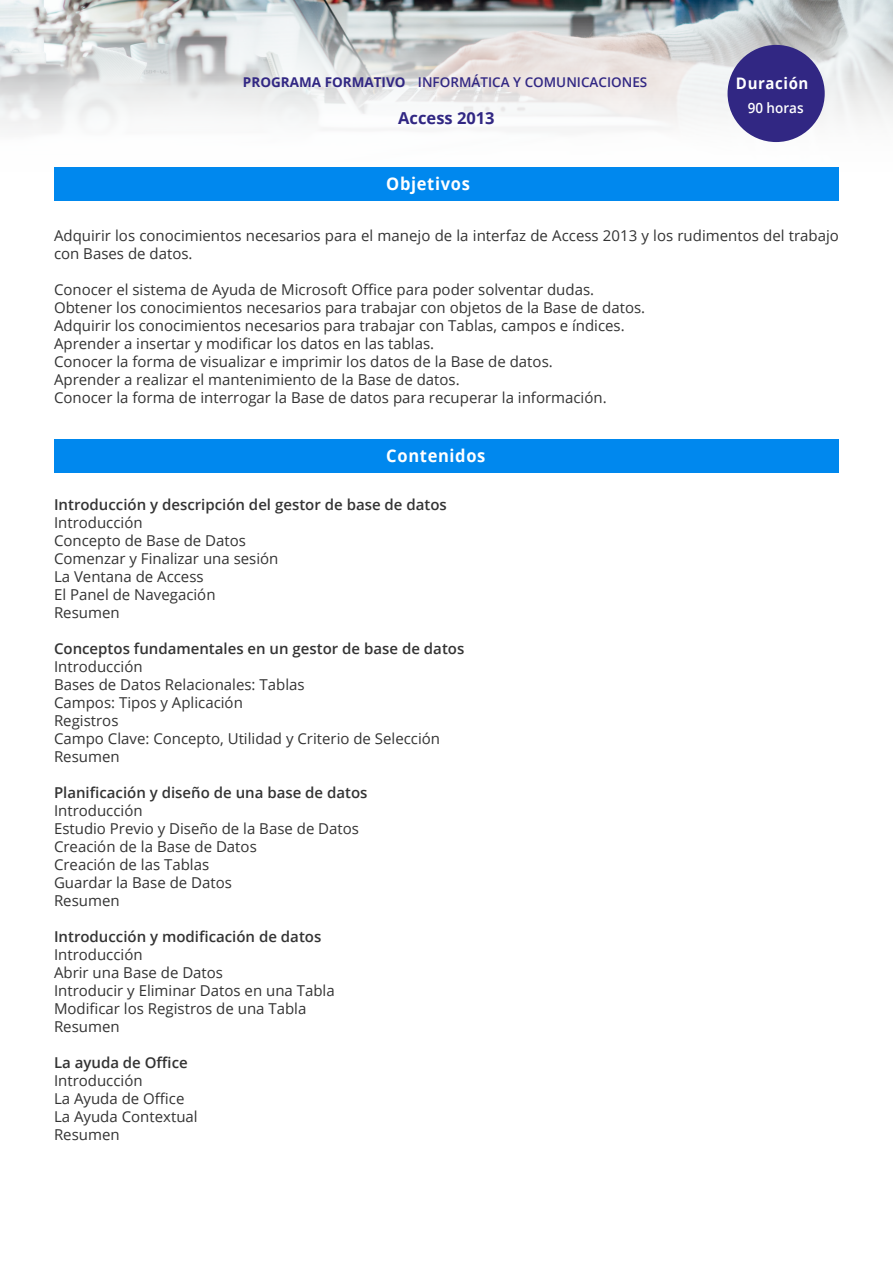
<style>
.page{position:relative;width:893px;height:1263px;background:#fff}
.page>*{position:absolute;margin:0;border:0;box-sizing:border-box;transform-origin:0 0}
.t1{font:700 17.55px "Open Sans";letter-spacing:.04em;color:#fff;scale:.94 1}
.t2{font:700 16.5px "Open Sans";color:#312783}
.t3{font:700 15.9px "Open Sans";letter-spacing:.04em;color:#fff;scale:.94 1}
.t4{font:15px/18px "Open Sans";color:#333}
.t5{font:600 15px "Open Sans";color:#333}
.t6{font:600 14.1px "Open Sans";color:#fff;scale:.95 1}
.t7{font:600 13.5px "Open Sans";color:#312783}
.t8{font:700 13.5px "Open Sans";color:#312783}
</style>
<div class="page">
<img style="left:0;top:0;width:893px;height:168px">
<div style="left:54px;top:168px;width:785px;height:33px;background:#08e"></div>
<div style="left:54px;top:439px;width:785px;height:33px;background:#08e"></div>
<div style="left:727px;top:45px;width:98px;height:97px;background:#312783;border-radius:50%"></div>
<p class="t8" style="left:243px;top:73px;width:164px">PROGRAMA FORMATIVO</p>
<p class="t7" style="left:418px;top:73px;width:231px">INFORMÁTICA Y COMUNICACIONES</p>
<p class="t2" style="left:398px;top:106px;width:98px">Access 2013</p>
<p class="t1" style="left:386px;top:171px;width:90px">Objetivos</p>
<p class="t3" style="left:736px;top:72px;width:79px">Duración</p>
<p class="t6" style="left:748px;top:98px;width:60px">90 horas</p>
<p class="t4" style="left:54px;top:226px;width:786px">Adquirir los conocimientos necesarios para el manejo de la interfaz de Access 2013 y los rudimentos del trabajo con Bases de datos.</p>
<p class="t4" style="left:54px;top:280px;width:542px">Conocer el sistema de Ayuda de Microsoft Office para poder solventar dudas.</p>
<p class="t4" style="left:54px;top:298px;width:593px">Obtener los conocimientos necesarios para trabajar con objetos de la Base de datos.</p>
<p class="t4" style="left:54px;top:316px;width:572px">Adquirir los conocimientos necesarios para trabajar con Tablas, campos e índices.</p>
<p class="t4" style="left:54px;top:334px;width:382px">Aprender a insertar y modificar los datos en las tablas.</p>
<p class="t4" style="left:54px;top:352px;width:500px">Conocer la forma de visualizar e imprimir los datos de la Base de datos.</p>
<p class="t4" style="left:54px;top:370px;width:407px">Aprender a realizar el mantenimiento de la Base de datos.</p>
<p class="t4" style="left:54px;top:388px;width:554px">Conocer la forma de interrogar la Base de datos para recuperar la información.</p>
<p class="t1" style="left:386px;top:443px;width:107px">Contenidos</p>
<p class="t5" style="left:54px;top:494px;width:394px">Introducción y descripción del gestor de base de datos</p>
<p class="t4" style="left:54px;top:513px;width:90px">Introducción</p>
<p class="t4" style="left:54px;top:531px;width:194px">Concepto de Base de Datos</p>
<p class="t4" style="left:54px;top:549px;width:226px">Comenzar y Finalizar una sesión</p>
<p class="t4" style="left:54px;top:567px;width:151px">La Ventana de Access</p>
<p class="t4" style="left:54px;top:585px;width:163px">El Panel de Navegación</p>
<p class="t4" style="left:54px;top:603px;width:67px">Resumen</p>
<p class="t5" style="left:54px;top:638px;width:412px">Conceptos fundamentales en un gestor de base de datos</p>
<p class="t4" style="left:54px;top:657px;width:90px">Introducción</p>
<p class="t4" style="left:54px;top:675px;width:252px">Bases de Datos Relacionales: Tablas</p>
<p class="t4" style="left:54px;top:693px;width:190px">Campos: Tipos y Aplicación</p>
<p class="t4" style="left:54px;top:711px;width:66px">Registros</p>
<p class="t4" style="left:54px;top:729px;width:388px">Campo Clave: Concepto, Utilidad y Criterio de Selección</p>
<p class="t4" style="left:54px;top:747px;width:67px">Resumen</p>
<p class="t5" style="left:54px;top:782px;width:315px">Planificación y diseño de una base de datos</p>
<p class="t4" style="left:54px;top:801px;width:90px">Introducción</p>
<p class="t4" style="left:54px;top:819px;width:307px">Estudio Previo y Diseño de la Base de Datos</p>
<p class="t4" style="left:54px;top:837px;width:204px">Creación de la Base de Datos</p>
<p class="t4" style="left:54px;top:855px;width:157px">Creación de las Tablas</p>
<p class="t4" style="left:54px;top:873px;width:180px">Guardar la Base de Datos</p>
<p class="t4" style="left:54px;top:891px;width:67px">Resumen</p>
<p class="t5" style="left:54px;top:926px;width:269px">Introducción y modificación de datos</p>
<p class="t4" style="left:54px;top:945px;width:90px">Introducción</p>
<p class="t4" style="left:54px;top:963px;width:171px">Abrir una Base de Datos</p>
<p class="t4" style="left:54px;top:981px;width:282px">Introducir y Eliminar Datos en una Tabla</p>
<p class="t4" style="left:54px;top:999px;width:254px">Modificar los Registros de una Tabla</p>
<p class="t4" style="left:54px;top:1017px;width:67px">Resumen</p>
<p class="t5" style="left:54px;top:1052px;width:135px">La ayuda de Office</p>
<p class="t4" style="left:54px;top:1071px;width:90px">Introducción</p>
<p class="t4" style="left:54px;top:1089px;width:132px">La Ayuda de Office</p>
<p class="t4" style="left:54px;top:1107px;width:145px">La Ayuda Contextual</p>
<p class="t4" style="left:54px;top:1125px;width:67px">Resumen</p>
</div>
